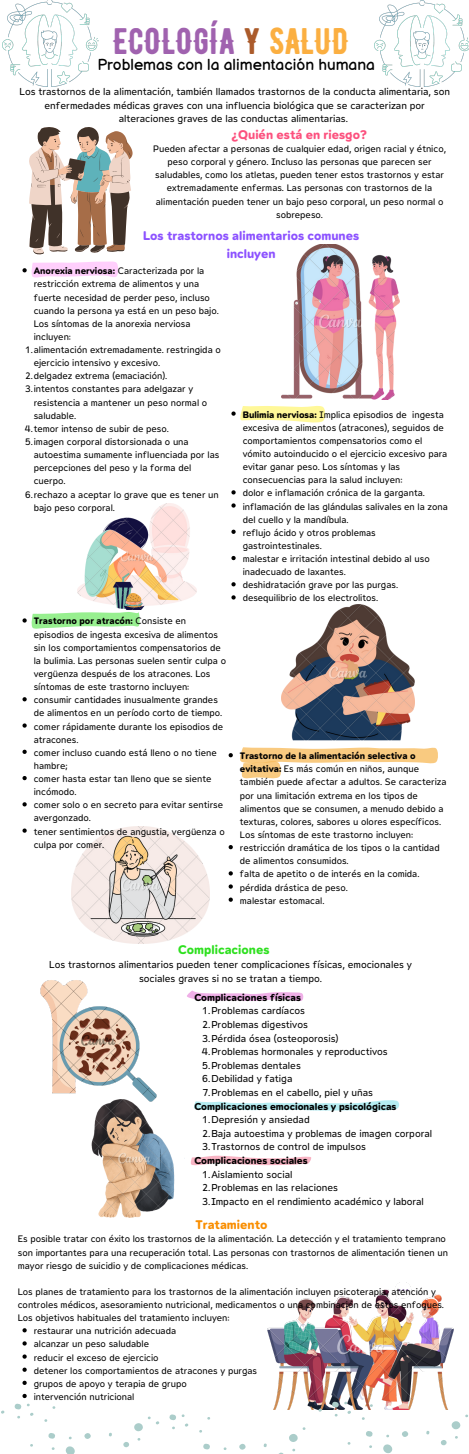
<style>
.page{position:relative;width:469px;height:1454px;background:#fff}
.page>*{position:absolute;margin:0;border:0;box-sizing:border-box;transform-origin:0 0}
.t1{font:36.88px "BERNIER Regular";color:#a062af}
.t2{font:15.62px "Balsamiq Sans";color:#000}
.t3{font:12.5px/17.4px "Opun Mai 700";color:#8c52ff;text-align:center}
.t4{font:12.5px "Opun Mai 700";color:#fc517e}
.t5{font:12.5px "Opun Mai 700";color:#2fe020}
.t6{font:12.5px "Opun Mai 700";color:#f98e00}
.t7{font:10px/13.6px "Opun Mai 400";color:#000}
.t8{font:10px "Opun Mai 700";color:#000}
.t9{font:9.38px/13.1px "Opun Mai 400";color:#000}
.t10{font:9.38px "Opun Mai 700";color:#000}
.s1{color:#ab5b2b}
.s2{color:#fbaf41}
.s3{font-family:"Opun Mai 700"}
.s4{font-family:"Opun Mai 400"}
</style>
<div class="page">
<img style="left:2px;top:0;width:96px;height:86px">
<svg style="left:29px;top:127px;width:103px;height:127px"></svg>
<img style="left:281px;top:244px;width:119px;height:155px">
<img style="left:78px;top:504px;width:118px;height:105px">
<img style="left:282px;top:604px;width:132px;height:137px">
<img style="left:71px;top:826px;width:139px;height:117px">
<img style="left:40px;top:980px;width:117px;height:119px">
<img style="left:91px;top:1099px;width:94px;height:118px">
<img style="left:268px;top:1282px;width:185px;height:126px">
<div style="left:31px;top:261px;width:87px;height:16px;background:#ffcffc"></div>
<div style="left:240px;top:406px;width:85px;height:16px;background:#fff899"></div>
<svg style="left:32px;top:612px;width:108px;height:16px;background:#a5f19e"></svg>
<div style="left:242px;top:761px;width:39px;height:17px;background:#f9ca80"></div>
<div style="left:240px;top:747px;width:198px;height:16px;background:linear-gradient(to right,#f9ca80,#f9cb82)"></div>
<svg style="left:191px;top:1155px;width:120px;height:10px"></svg>
<svg style="left:194px;top:1100px;width:205px;height:10px;fill:#b5edf2"></svg>
<svg style="left:187px;top:990px;width:116px;height:10px"></svg>
<svg style="left:22px;top:268px;width:5px;height:4px"></svg>
<svg style="left:22px;top:1328px;width:5px;height:4px"></svg>
<svg style="left:22px;top:1341px;width:5px;height:4px"></svg>
<svg style="left:22px;top:1354px;width:5px;height:4px"></svg>
<svg style="left:22px;top:1367px;width:5px;height:4px"></svg>
<svg style="left:22px;top:1380px;width:5px;height:4px"></svg>
<svg style="left:231px;top:411px;width:5px;height:4px"></svg>
<svg style="left:231px;top:490px;width:5px;height:4px"></svg>
<svg style="left:231px;top:503px;width:5px;height:4px"></svg>
<svg style="left:231px;top:529px;width:5px;height:5px"></svg>
<svg style="left:231px;top:556px;width:5px;height:4px"></svg>
<svg style="left:231px;top:582px;width:5px;height:4px"></svg>
<svg style="left:231px;top:595px;width:5px;height:4px"></svg>
<svg style="left:22px;top:618px;width:5px;height:4px"></svg>
<svg style="left:22px;top:697px;width:5px;height:4px"></svg>
<svg style="left:22px;top:723px;width:5px;height:4px"></svg>
<svg style="left:22px;top:749px;width:5px;height:4px"></svg>
<svg style="left:22px;top:776px;width:5px;height:4px"></svg>
<svg style="left:22px;top:802px;width:5px;height:4px"></svg>
<svg style="left:22px;top:828px;width:5px;height:4px"></svg>
<svg style="left:229px;top:753px;width:4px;height:4px"></svg>
<svg style="left:229px;top:845px;width:4px;height:4px"></svg>
<svg style="left:229px;top:871px;width:4px;height:4px"></svg>
<svg style="left:229px;top:884px;width:4px;height:4px"></svg>
<svg style="left:229px;top:897px;width:4px;height:4px"></svg>
<svg style="left:1px;top:1393px;width:305px;height:60px"></svg>
<svg style="left:317px;top:1400px;width:151px;height:53px"></svg>
<img style="left:375px;top:0;width:94px;height:86px">
<h1 class="t1" style="left:113px;top:19px;width:238px">ECOLOGÍA <span class="s1">Y</span> <span class="s2">SALUD</span></h1>
<h2 class="t2" style="left:97px;top:56px;width:279px">Problemas con la alimentación humana</h2>
<p class="t7" style="left:20px;top:85px;width:432px;text-align:center">Los trastornos de la alimentación, también llamados trastornos de la conducta alimentaria, son enfermedades médicas graves con una influencia biológica que se caracterizan por alteraciones graves de las conductas alimentarias.</p>
<p class="t9" style="left:153px;top:142px;width:294px;text-align:center">Pueden afectar a personas de cualquier edad, origen racial y étnico, peso corporal y género. Incluso las personas que parecen ser saludables, como los atletas, pueden tener estos trastornos y estar extremadamente enfermas. Las personas con trastornos de la alimentación pueden tener un bajo peso corporal, un peso normal o sobrepeso.</p>
<h3 class="t4" style="left:231px;top:127px;width:137px">¿Quién está en riesgo?</h3>
<h3 class="t3" style="left:143px;top:227px;width:218px">Los trastornos alimentarios comunes incluyen</h3>
<p class="t9" style="left:34px;top:264px;width:172px"><span class="s3">Anorexia nerviosa:</span> Caracterizada por la</p>
<p class="t9" style="left:34px;top:277px;width:167px">restricción extrema de alimentos y una</p>
<p class="t9" style="left:34px;top:291px;width:178px">fuerte necesidad de perder peso, incluso</p>
<p class="t9" style="left:34px;top:304px;width:187px">cuando la persona ya está en un peso bajo.</p>
<p class="t9" style="left:34px;top:317px;width:158px">Los síntomas de la anorexia nerviosa</p>
<p class="t9" style="left:34px;top:330px;width:39px">incluyen:</p>
<p class="t9" style="left:26px;top:343px;width:196px">1.alimentación extremadamente. restringida o</p>
<p class="t9" style="left:34px;top:356px;width:128px">ejercicio intensivo y excesivo.</p>
<p class="t9" style="left:25px;top:369px;width:143px">2.delgadez extrema (emaciación).</p>
<p class="t9" style="left:25px;top:382px;width:169px">3.intentos constantes para adelgazar y</p>
<p class="t9" style="left:34px;top:396px;width:175px">resistencia a mantener un peso normal o</p>
<p class="t9" style="left:34px;top:409px;width:44px">saludable.</p>
<p class="t9" style="left:25px;top:422px;width:145px">4.temor intenso de subir de peso.</p>
<p class="t9" style="left:25px;top:435px;width:165px">5.imagen corporal distorsionada o una</p>
<p class="t9" style="left:34px;top:448px;width:187px">autoestima sumamente influenciada por las</p>
<p class="t9" style="left:34px;top:461px;width:159px">percepciones del peso y la forma del</p>
<p class="t9" style="left:34px;top:474px;width:33px">cuerpo.</p>
<p class="t9" style="left:25px;top:487px;width:195px">6.rechazo a aceptar lo grave que es tener un</p>
<p class="t9" style="left:34px;top:501px;width:83px">bajo peso corporal.</p>
<p class="t10" style="left:34px;top:615px;width:154px">Trastorno por atracón: <span class="s4">Consiste en</span></p>
<p class="t9" style="left:34px;top:627px;width:194px">episodios de ingesta excesiva de alimentos sin los comportamientos compensatorios de la bulimia. Las personas suelen sentir culpa o vergüenza después de los atracones. Los síntomas de este trastorno incluyen: consumir cantidades inusualmente grandes de alimentos en un período corto de tiempo. comer rápidamente durante los episodios de atracones.<br>comer incluso cuando está lleno o no tiene hambre;<br>comer hasta estar tan lleno que se siente incómodo.<br>comer solo o en secreto para evitar sentirse avergonzado.<br>tener sentimientos de angustia, vergüenza o culpa por comer.</p>
<p class="t9" style="left:243px;top:408px;width:207px"><span class="s3">Bulimia nerviosa:</span> Implica episodios de ingesta excesiva de alimentos (atracones), seguidos de comportamientos compensatorios como el vómito autoinducido o el ejercicio excesivo para evitar ganar peso. Los síntomas y las consecuencias para la salud incluyen:<br>dolor e inflamación crónica de la garganta. inflamación de las glándulas salivales en la zona del cuello y la mandíbula.<br>reflujo ácido y otros problemas gastrointestinales.<br>malestar e irritación intestinal debido al uso inadecuado de laxantes.<br>deshidratación grave por las purgas. desequilibrio de los electrolitos.</p>
<p class="t10" style="left:240px;top:750px;width:177px">Trastorno de la alimentación selectiva o</p>
<p class="t9" style="left:240px;top:762px;width:208px"><span class="s3">evitativa:</span> Es más común en niños, aunque también puede afectar a adultos. Se caracteriza por una limitación extrema en los tipos de alimentos que se consumen, a menudo debido a texturas, colores, sabores u olores específicos.<br>Los síntomas de este trastorno incluyen: restricción dramática de los tipos o la cantidad de alimentos consumidos.<br>falta de apetito o de interés en la comida. pérdida drástica de peso.<br>malestar estomacal.</p>
<h3 class="t5" style="left:178px;top:942px;width:93px">Complicaciones</h3>
<p class="t7" style="left:49px;top:958px;width:364px;text-align:center">Los trastornos alimentarios pueden tener complicaciones físicas, emocionales y sociales graves si no se tratan a tiempo.</p>
<p class="t8" style="left:194px;top:991px;width:108px">Complicaciones físicas</p>
<p class="t7" style="left:202px;top:1003px;width:187px">1.Problemas cardíacos<br>2.Problemas digestivos<br>3.Pérdida ósea (osteoporosis)<br>4.Problemas hormonales y reproductivos<br>5.Problemas dentales<br>6.Debilidad y fatiga<br>7.Problemas en el cabello, piel y uñas</p>
<p class="t8" style="left:194px;top:1100px;width:204px">Complicaciones emocionales y psicológicas</p>
<p class="t7" style="left:202px;top:1112px;width:231px">1.Depresión y ansiedad<br>2.Baja autoestima y problemas de imagen corporal<br>3.Trastornos de control de impulsos</p>
<p class="t8" style="left:194px;top:1154px;width:115px">Complicaciones sociales</p>
<p class="t7" style="left:202px;top:1167px;width:223px">1.Aislamiento social<br>2.Problemas en las relaciones<br>3.Impacto en el rendimiento académico y laboral</p>
<h3 class="t6" style="left:195px;top:1216px;width:73px">Tratamiento</h3>
<p class="t9" style="left:18px;top:1232px;width:432px">Es posible tratar con éxito los trastornos de la alimentación. La detección y el tratamiento temprano son importantes para una recuperación total. Las personas con trastornos de alimentación tienen un mayor riesgo de suicidio y de complicaciones médicas.</p>
<p class="t9" style="left:18px;top:1284px;width:420px">Los planes de tratamiento para los trastornos de la alimentación incluyen psicoterapia, atención y</p>
<p class="t9" style="left:18px;top:1297px;width:428px">controles médicos, asesoramiento nutricional, medicamentos o una combinación de estos enfoques.</p>
<p class="t9" style="left:18px;top:1311px;width:213px">Los objetivos habituales del tratamiento incluyen:</p>
<p class="t9" style="left:34px;top:1324px;width:144px">restaurar una nutrición adecuada</p>
<p class="t9" style="left:34px;top:1337px;width:117px">alcanzar un peso saludable</p>
<p class="t9" style="left:34px;top:1350px;width:126px">reducir el exceso de ejercicio</p>
<p class="t9" style="left:34px;top:1363px;width:225px">detener los comportamientos de atracones y purgas</p>
<p class="t9" style="left:34px;top:1376px;width:154px">grupos de apoyo y terapia de grupo</p>
<p class="t9" style="left:34px;top:1389px;width:102px">intervención nutricional</p>
</div>
